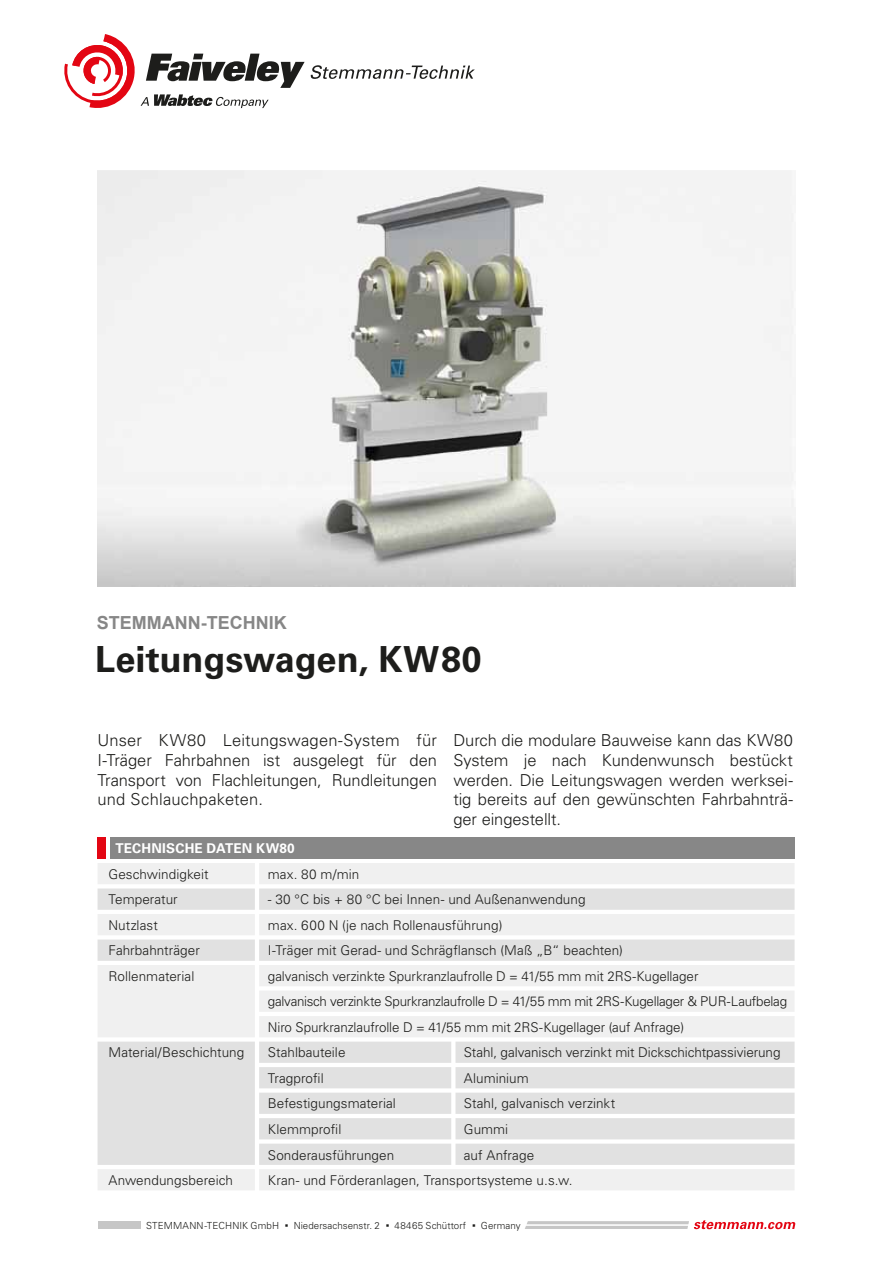
<style>
.page{position:relative;width:893px;height:1263px;background:#fff}
.page>*{position:absolute;margin:0;border:0;box-sizing:border-box;transform-origin:0 0}
.t1{font:700 36px "Univers LT Pro 65";color:#1d1d1b}
.t2{font:700 18px "Arial";color:#878787}
.t3{font:300 16.5px/19.8px "Univers LT Pro 45";letter-spacing:-.005em;color:#1d1d1b;text-align:justify}
.t4{font:300 13.5px/25.5px "Univers LT Pro 45";color:#1d1d1b}
.t5{font:700 13.5px "Univers LT Pro 65";letter-spacing:.015em;color:#fff}
.t6{font:300 9.75px "Univers LT Pro 45";letter-spacing:.005em;color:#1d1d1b}
.s1{font-family:"Arial";font-weight:400;font-size:10.5px}
</style>
<div class="page">
<div style="left:110px;top:837px;width:685px;height:22px;background:#878787"></div>
<div style="left:97px;top:837px;width:9px;height:22px;background:#e30613"></div>
<hr style="left:98px;top:1221px;width:43px;height:3px;background:#c6c6c6">
<svg style="left:525px;top:1220px;width:270px;height:9px"></svg>
<hr style="left:98px;top:1226px;width:43px;height:3px;background:#c6c6c6">
<svg style="left:64px;top:34px;width:411px;height:75px"></svg>
<img style="left:98px;top:170px;width:697px;height:417px">
<svg style="left:98px;top:863px;width:697px;height:327px"></svg>
<h2 class="t2" style="left:97px;top:611px;width:191px">STEMMANN-TECHNIK</h2>
<h1 class="t1" style="left:95px;top:634px;width:388px">Leitungswagen, KW80</h1>
<p class="t3" style="left:97px;top:730px;width:341px">Unser KW80 Leitungswagen-System für I-Träger Fahrbahnen ist ausgelegt für den Transport von Flachleitungen, Rundleitungen und Schlauchpaketen.</p>
<p class="t3" style="left:453px;top:730px;width:341px">Durch die modulare Bauweise kann das KW80<br>System je nach Kundenwunsch bestückt werden. Die Leitungswagen werden werksei&shy;tig bereits auf den gewünschten Fahrbahnträ&shy;ger eingestellt.</p>
<p class="t5" style="left:115px;top:839px;width:181px">TECHNISCHE DATEN KW80</p>
<p class="t4" style="left:108px;top:861px;width:102px">Geschwindigkeit</p>
<p class="t4" style="left:268px;top:861px;width:93px">max. 80 m/min</p>
<p class="t4" style="left:108px;top:886px;width:71px">Temperatur</p>
<p class="t4" style="left:268px;top:886px;width:319px">- 30 °C bis + 80 °C bei Innen- und Außenanwendung</p>
<p class="t4" style="left:108px;top:912px;width:51px">Nutzlast</p>
<p class="t4" style="left:268px;top:912px;width:236px">max. 600 N (je nach Rollenausführung)</p>
<p class="t4" style="left:108px;top:937px;width:93px">Fahrbahnträger</p>
<p class="t4" style="left:268px;top:937px;width:357px">I-Träger mit Gerad- und Schrägflansch (Maß „B“ beachten)</p>
<p class="t4" style="left:108px;top:963px;width:87px">Rollenmaterial</p>
<p class="t4" style="left:268px;top:963px;width:521px">galvanisch verzinkte Spurkranzlaufrolle D = 41/55 mm mit 2RS-Kugellager<br>galvanisch verzinkte Spurkranzlaufrolle D = 41/55 mm mit 2RS-Kugellager &amp; PUR-Laufbelag<br>Niro Spurkranzlaufrolle D = 41/55 mm mit 2RS-Kugellager (auf Anfrage)</p>
<p class="t4" style="left:108px;top:1039px;width:137px">Material/Beschichtung</p>
<p class="t4" style="left:268px;top:1039px;width:79px">Stahlbauteile</p>
<p class="t4" style="left:464px;top:1039px;width:318px">Stahl, galvanisch verzinkt mit Dickschichtpassivierung</p>
<p class="t4" style="left:268px;top:1065px;width:57px">Tragprofil</p>
<p class="t4" style="left:464px;top:1065px;width:66px">Aluminium</p>
<p class="t4" style="left:268px;top:1090px;width:130px">Befestigungsmaterial</p>
<p class="t4" style="left:464px;top:1090px;width:153px">Stahl, galvanisch verzinkt</p>
<p class="t4" style="left:268px;top:1116px;width:75px">Klemmprofil</p>
<p class="t4" style="left:464px;top:1116px;width:46px">Gummi</p>
<p class="t4" style="left:268px;top:1141px;width:128px">Sonderausführungen</p>
<p class="t4" style="left:464px;top:1141px;width:72px">auf Anfrage</p>
<p class="t4" style="left:108px;top:1167px;width:126px">Anwendungsbereich</p>
<p class="t4" style="left:268px;top:1167px;width:306px">Kran- und Förderanlagen, Transportsysteme u.s.w.</p>
<p class="t6" style="left:146px;top:1219px;width:376px">STEMMANN-TECHNIK GmbH <span class="s1">▪</span> Niedersachsenstr. 2 <span class="s1">▪</span> 48465 Schüttorf <span class="s1">▪</span> Germany</p>
</div>
